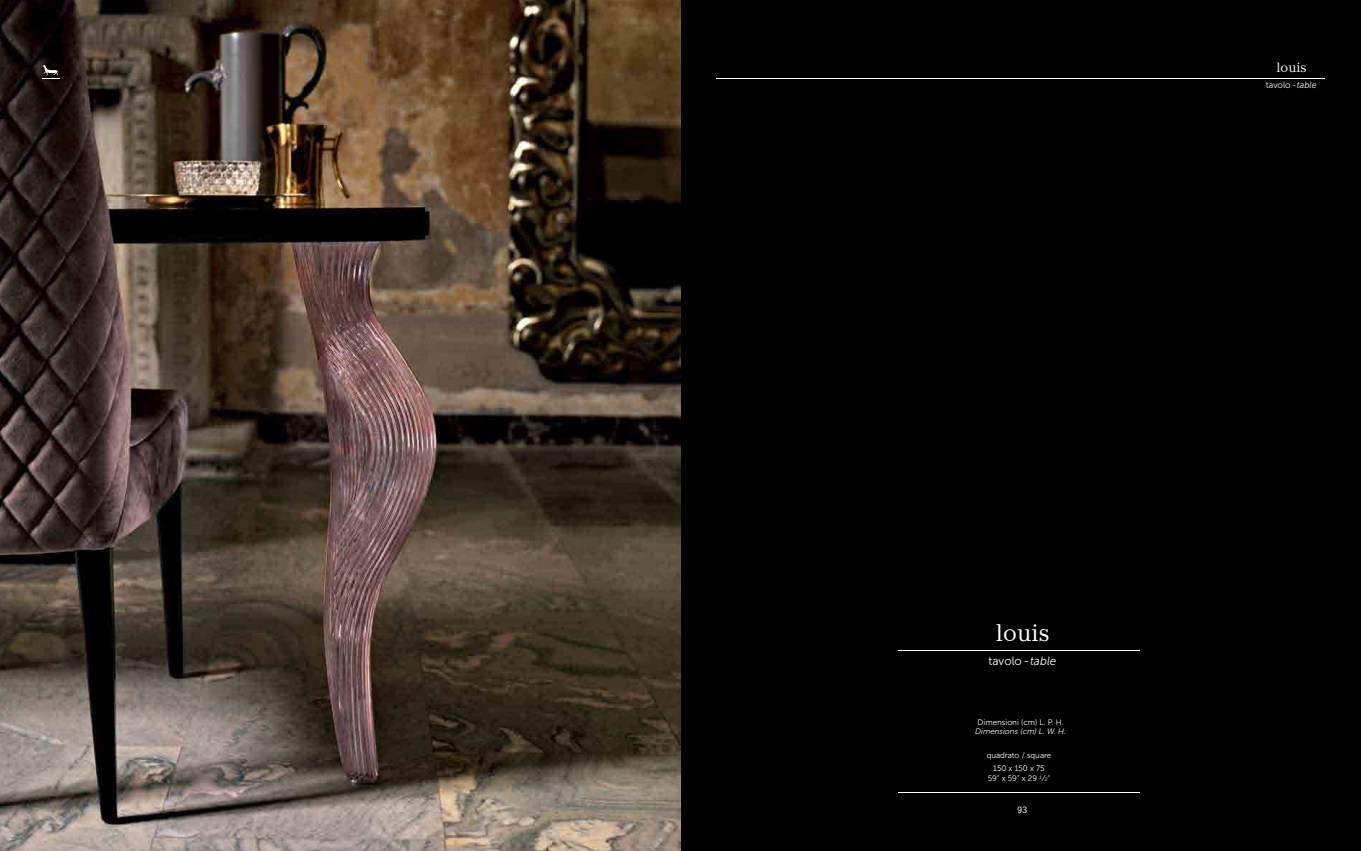
<style>
.page{position:relative;width:1361px;height:851px;background:#fff}
.page>*{position:absolute;margin:0;border:0;box-sizing:border-box;transform-origin:0 0}
.t1{font:25px "Baltica";color:#fff}
.t2{font:14px "Baltica";color:#fff}
.t3{font:12px "Museo Sans 300";color:#fff}
.t4{font:condensed 9.5px "Franklin Gothic";color:#fff}
.t5{font:9px "Museo Sans 300";color:#fff}
.t6{font:8px/13px "Museo Sans 300";color:#fff;text-align:center}
.t7{font:italic 8px "Museo Sans 300";color:#fff}
.s1{font-style:italic}
.s2{font-style:italic;font-size:5px}
</style>
<div class="page">
<div style="left:680px;top:0;width:681px;height:850px;background:#000"></div>
<img style="left:0;top:0;width:680px;height:850px">
<svg style="left:43px;top:65px;width:17px;height:14px"></svg>
<hr style="left:716px;top:78px;width:608px;height:1px;background:#fff">
<hr style="left:898px;top:650px;width:241px;height:1px;background:#fff">
<hr style="left:898px;top:792px;width:241px;height:1px;background:#fff">
<h2 class="t2" style="left:1276px;top:60px;width:31px">louis</h2>
<p class="t5" style="left:1265px;top:80px;width:52px">tavolo - <span class="s1">table</span></p>
<h1 class="t1" style="left:996px;top:619px;width:55px">louis</h1>
<h3 class="t3" style="left:988px;top:654px;width:69px">tavolo - <span class="s1">table</span></h3>
<p class="t6" style="left:977px;top:715px;width:88px">Dimensioni (cm) L. P. H.</p>
<p class="t7" style="left:975px;top:726px;width:92px">Dimensions (cm) L. W. H.</p>
<p class="t6" style="left:986px;top:748px;width:66px">quadrato / square<br>150 x 150 x 75</p>
<p class="t6" style="left:988px;top:771px;width:64px">59” x 59” x 29 <sup>1</sup><span class="s1">/</span><span class="s2">2</span>”</p>
<p class="t4" style="left:1017px;top:804px;width:11px">93</p>
</div>
